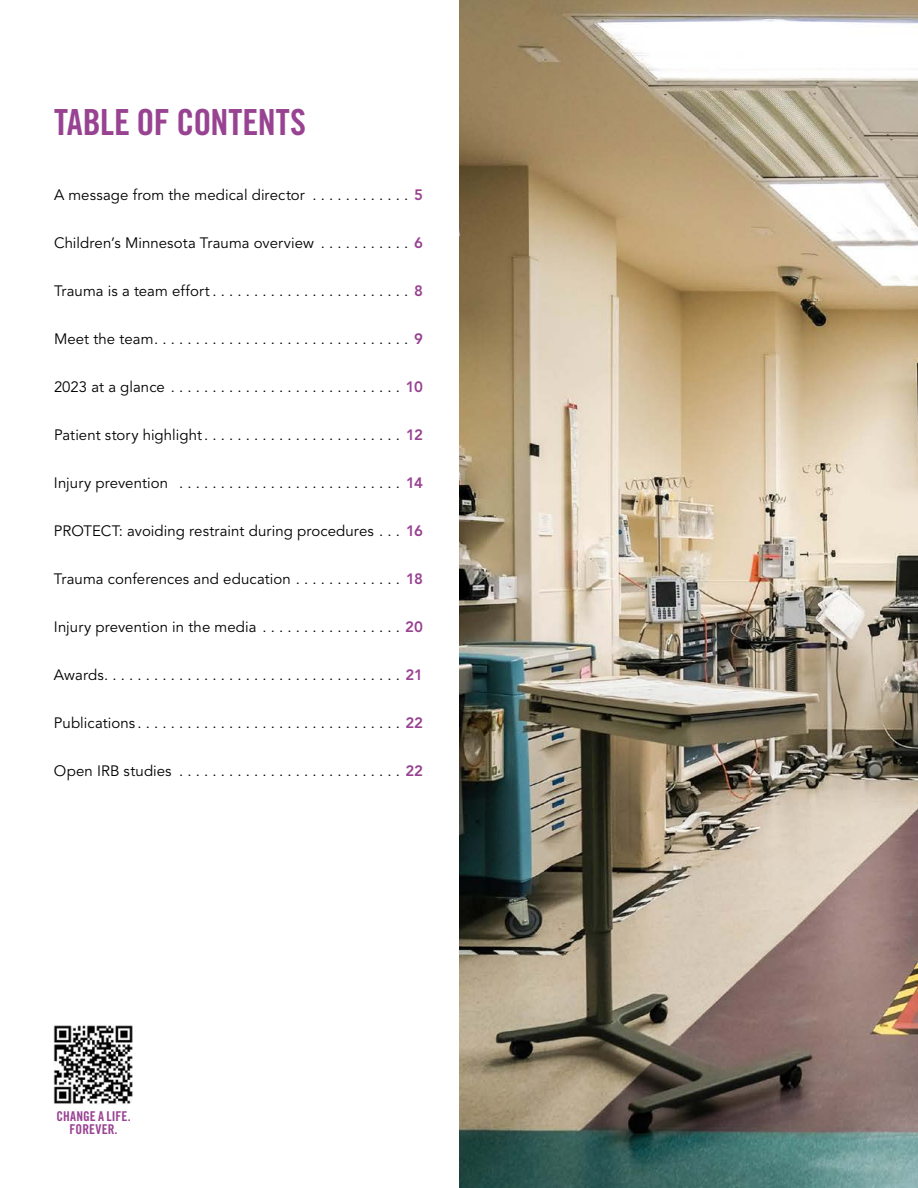
<style>
.page{position:relative;width:918px;height:1188px;background:#fff}
.page>*{position:absolute;margin:0;border:0;box-sizing:border-box;transform-origin:0 0}
.t1{font:36px "Trade Gothic LT Std Bd Cn 20";letter-spacing:-.01em;color:#984392}
.t2{font:15px "Avenir LT Std";letter-spacing:.005em;color:#000}
.t3{font:13.5px/13.5px "Trade Gothic LT Std Bd Cn 20";letter-spacing:.005em;color:#984392;text-align:center}
.s1{font-weight:800;color:#984392}
</style>
<div class="page">
<img style="left:459px;top:0;width:459px;height:1188px">
<img style="left:54px;top:1025px;width:79px;height:80px">
<h1 class="t1" style="left:54px;top:100px;width:254px">TABLE OF CONTENTS</h1>
<p class="t2" style="left:54px;top:186px;width:370px">A message from the medical director . . . . . . . . . . . . <span class="s1">5</span></p>
<p class="t2" style="left:54px;top:234px;width:370px">Children’s Minnesota Trauma overview . . . . . . . . . . . <span class="s1">6</span></p>
<p class="t2" style="left:54px;top:282px;width:370px">Trauma is a team effort . . . . . . . . . . . . . . . . . . . . . . . . <span class="s1">8</span></p>
<p class="t2" style="left:54px;top:330px;width:370px">Meet the team . . . . . . . . . . . . . . . . . . . . . . . . . . . . . . . <span class="s1">9</span></p>
<p class="t2" style="left:54px;top:378px;width:371px">2023 at a glance . . . . . . . . . . . . . . . . . . . . . . . . . . . . <span class="s1">10</span></p>
<p class="t2" style="left:54px;top:426px;width:370px">Patient story highlight . . . . . . . . . . . . . . . . . . . . . . . . <span class="s1">12</span></p>
<p class="t2" style="left:54px;top:474px;width:370px">Injury prevention . . . . . . . . . . . . . . . . . . . . . . . . . . . <span class="s1">14</span></p>
<p class="t2" style="left:54px;top:522px;width:371px">PROTECT: avoiding restraint during procedures . . . <span class="s1">16</span></p>
<p class="t2" style="left:54px;top:570px;width:371px">Trauma conferences and education . . . . . . . . . . . . . <span class="s1">18</span></p>
<p class="t2" style="left:54px;top:618px;width:371px">Injury prevention in the media . . . . . . . . . . . . . . . . . <span class="s1">20</span></p>
<p class="t2" style="left:54px;top:666px;width:370px">Awards . . . . . . . . . . . . . . . . . . . . . . . . . . . . . . . . . . . . <span class="s1">21</span></p>
<p class="t2" style="left:54px;top:714px;width:370px">Publications . . . . . . . . . . . . . . . . . . . . . . . . . . . . . . . . <span class="s1">22</span></p>
<p class="t2" style="left:54px;top:762px;width:371px">Open IRB studies . . . . . . . . . . . . . . . . . . . . . . . . . . . <span class="s1">22</span></p>
<p class="t3" style="left:57px;top:1109px;width:76px">CHANGE A LIFE.<br>FOREVER.</p>
</div>
